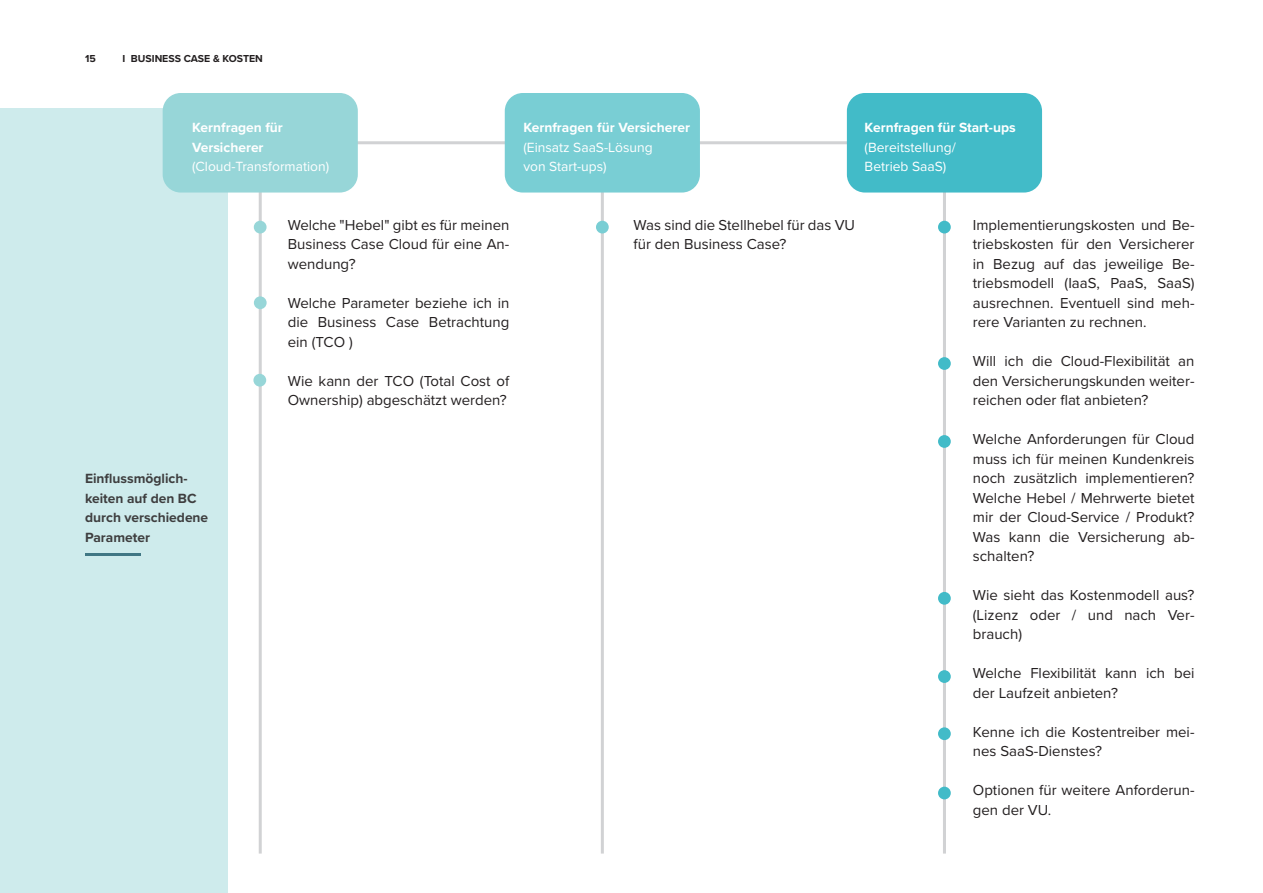
<style>
.page{position:relative;width:1263px;height:893px;background:#fff}
.page>*{position:absolute;margin:0;border:0;box-sizing:border-box;transform-origin:0 0}
.t1{font:15px/19.5px "Proxima Nova";color:#231f20;text-align:justify}
.t2{font:13.8px/19.5px "Proxima Nova";color:#fff}
.t3{font:700 13.8px/19.5px "Proxima Nova";color:#fff}
.t4{font:700 13.8px/19.5px "Proxima Nova";color:#3e3e3f}
.t5{font:700 10.5px "Proxima Nova";color:#231f20}
</style>
<div class="page">
<div style="left:0;top:108px;width:227px;height:785px;background:#ceebec"></div>
<hr style="left:259px;top:154px;width:3px;height:700px;background:#d1d2d4">
<hr style="left:601px;top:154px;width:3px;height:700px;background:#d1d2d4">
<hr style="left:943px;top:154px;width:3px;height:700px;background:#d1d2d4">
<hr style="left:294px;top:141px;width:609px;height:3px;background:#d1d2d4">
<div style="left:163px;top:93px;width:195px;height:100px;background:#97d6d8;border-radius:18px"></div>
<div style="left:505px;top:93px;width:195px;height:100px;background:#79ced4;border-radius:18px"></div>
<div style="left:847px;top:93px;width:195px;height:100px;background:#42bbc8;border-radius:18px"></div>
<div style="left:254px;top:221px;width:13px;height:12px;background:#97d6d8;border-radius:50%"></div>
<div style="left:596px;top:221px;width:13px;height:12px;background:#79ced4;border-radius:50%"></div>
<div style="left:938px;top:221px;width:13px;height:12px;background:#42bbc8;border-radius:50%"></div>
<hr style="left:85px;top:553px;width:55px;height:2px;background:#407784">
<div style="left:938px;top:357px;width:13px;height:13px;background:#42bbc8;border-radius:50%"></div>
<div style="left:938px;top:435px;width:13px;height:13px;background:#42bbc8;border-radius:50%"></div>
<div style="left:938px;top:592px;width:13px;height:13px;background:#42bbc8;border-radius:50%"></div>
<div style="left:938px;top:670px;width:13px;height:13px;background:#42bbc8;border-radius:50%"></div>
<div style="left:938px;top:727px;width:13px;height:13px;background:#42bbc8;border-radius:50%"></div>
<div style="left:938px;top:787px;width:13px;height:12px;background:#42bbc8;border-radius:50%"></div>
<div style="left:254px;top:296px;width:13px;height:13px;background:#97d6d8;border-radius:50%"></div>
<div style="left:253px;top:374px;width:13px;height:13px;background:#97d6d8;border-radius:50%"></div>
<p class="t5" style="left:85px;top:51px;width:12px">15</p>
<p class="t5" style="left:123px;top:51px;width:142px">I BUSINESS CASE &amp; KOSTEN</p>
<p class="t3" style="left:192px;top:117px;width:92px">Kernfragen für<br>Versicherer</p>
<p class="t2" style="left:192px;top:156px;width:139px">(Cloud-Transformation)</p>
<p class="t3" style="left:523px;top:117px;width:168px">Kernfragen für Versicherer</p>
<p class="t2" style="left:523px;top:137px;width:131px">(Einsatz SaaS-Lösung von Start-ups)</p>
<p class="t3" style="left:865px;top:117px;width:153px">Kernfragen für Start-ups</p>
<p class="t2" style="left:865px;top:137px;width:93px">(Bereitstellung/<br>Betrieb SaaS)</p>
<p class="t4" style="left:85px;top:468px;width:125px">Einflussmöglich&shy;keiten auf den BC durch verschiedene<br>Parameter</p>
<p class="t1" style="left:288px;top:214px;width:223px">Welche "Hebel" gibt es für meinen Business Case Cloud für eine An&shy;wendung?</p>
<p class="t1" style="left:288px;top:292px;width:223px">Welche Parameter beziehe ich in die Business Case Betrachtung ein (TCO )</p>
<p class="t1" style="left:288px;top:370px;width:223px">Wie kann der TCO (Total Cost of<br>Ownership) abgeschätzt werden?</p>
<p class="t1" style="left:633px;top:214px;width:223px">Was sind die Stellhebel für das VU für den Business Case?</p>
<p class="t1" style="left:973px;top:214px;width:223px">Implementierungskosten und Be&shy;triebskosten für den Versicherer in Bezug auf das jeweilige Be&shy;triebsmodell (IaaS, PaaS, SaaS) ausrechnen. Eventuell sind meh&shy;rere Varianten zu rechnen.</p>
<p class="t1" style="left:973px;top:351px;width:223px">Will ich die Cloud-Flexibilität an den Versicherungskunden weiter&shy;reichen oder flat anbieten?</p>
<p class="t1" style="left:973px;top:429px;width:223px">Welche Anforderungen für Cloud muss ich für meinen Kundenkreis noch zusätzlich implementieren?<br>Welche Hebel / Mehrwerte bietet mir der Cloud-Service / Produkt?<br>Was kann die Versicherung ab&shy;schalten?</p>
<p class="t1" style="left:973px;top:585px;width:223px">Wie sieht das Kostenmodell aus? (Lizenz oder / und nach Ver&shy;brauch)</p>
<p class="t1" style="left:973px;top:663px;width:223px">Welche Flexibilität kann ich bei der Laufzeit anbieten?</p>
<p class="t1" style="left:973px;top:721px;width:223px">Kenne ich die Kostentreiber mei&shy;nes SaaS-Dienstes?</p>
<p class="t1" style="left:973px;top:780px;width:223px">Optionen für weitere Anforderun&shy;gen der VU.</p>
</div>
